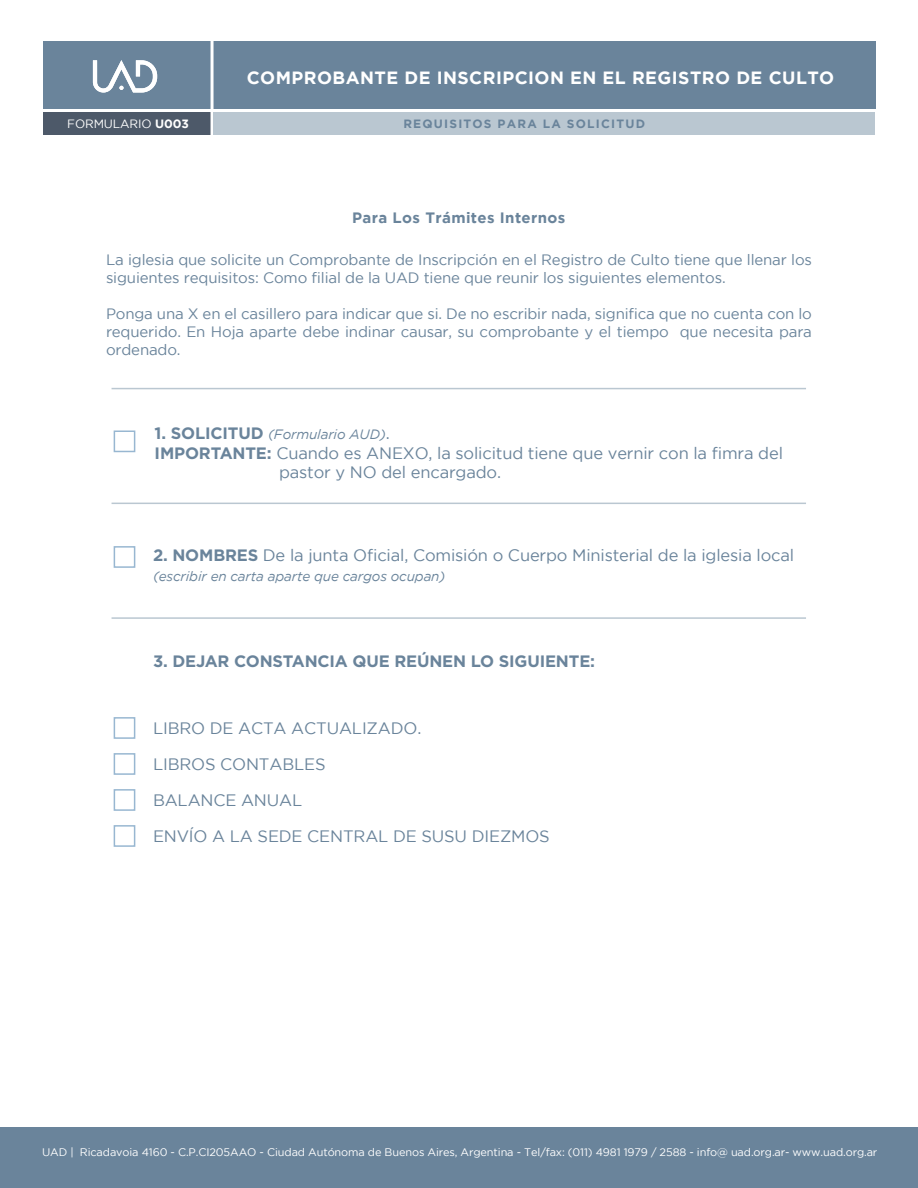
<style>
.page{position:relative;width:918px;height:1188px;background:#fff}
.page>*{position:absolute;margin:0;border:0;box-sizing:border-box;transform-origin:0 0}
.t1{font:700 17.7px "Gotham";letter-spacing:.025em;color:#fff}
.t2{font:16.5px/36px "Gotham";letter-spacing:-.01em;color:#6a849b}
.t3{font:700 16.5px "Gotham";letter-spacing:-.01em;color:#6a849b}
.t4{font:15px/18px "Gotham";letter-spacing:-.01em;color:#6a849b}
.t5{font:700 15px "Gotham";letter-spacing:.025em;color:#6a849b}
.t6{font:italic 13.5px "Gotham";letter-spacing:-.01em;color:#6a849b}
.t7{font:700 12px "Gotham";letter-spacing:.1em;color:#6a849b}
.t8{font:12px "Gotham";letter-spacing:-.01em;color:#fff}
.t9{font:10.95px "Gotham";letter-spacing:-.01em;color:#fff}
.s1{font-weight:700}
.s2{font-weight:700;font-style:normal;font-size:16.5px}
.s3{font-style:normal;font-size:16.5px}
</style>
<div class="page">
<div style="left:0;top:1127px;width:918px;height:61px;background:#6a849b"></div>
<div style="left:43px;top:41px;width:833px;height:68px;background:#6a849b"></div>
<svg style="left:93px;top:60px;width:64px;height:33px"></svg>
<div style="left:43px;top:113px;width:171px;height:22px;background:#4d5969"></div>
<hr style="left:211px;top:36px;width:3px;height:99px;background:#fff">
<div style="left:214px;top:113px;width:661px;height:22px;background:#bac7d1"></div>
<div style="left:114px;top:430px;width:21px;height:22px;border:2px solid #98b7d1"></div>
<div style="left:114px;top:546px;width:21px;height:22px;border:2px solid #98b7d1"></div>
<div style="left:114px;top:717px;width:21px;height:22px;border:2px solid #98b7d1"></div>
<div style="left:114px;top:753px;width:21px;height:22px;border:2px solid #98b7d1"></div>
<div style="left:114px;top:789px;width:21px;height:22px;border:2px solid #98b7d1"></div>
<div style="left:114px;top:825px;width:21px;height:22px;border:2px solid #98b7d1"></div>
<hr style="left:112px;top:388px;width:694px;height:1px;background:#bac7d1">
<hr style="left:112px;top:503px;width:694px;height:1px;background:#bac7d1">
<hr style="left:112px;top:617px;width:694px;height:2px;background:#bac7d1">
<p class="t8" style="left:67px;top:117px;width:123px">FORMULARIO <span class="s1">U003</span></p>
<p class="t1" style="left:247px;top:68px;width:589px">COMPROBANTE DE INSCRIPCION EN EL REGISTRO DE CULTO</p>
<p class="t7" style="left:403px;top:117px;width:243px">REQUISITOS PARA LA SOLICITUD</p>
<p class="t5" style="left:352px;top:209px;width:215px">Para Los Trámites Internos</p>
<p class="t4" style="left:106px;top:250px;width:708px">La iglesia que solicite un Comprobante de Inscripción en el Registro de Culto tiene que llenar los siguientes requisitos: Como filial de la UAD tiene que reunir los siguientes elementos.</p>
<p class="t4" style="left:106px;top:304px;width:708px;text-align:justify">Ponga una X en el casillero para indicar que si. De no escribir nada, significa que no cuenta con lo requerido. En Hoja aparte debe indinar causar, su comprobante y el tiempo que necesita para ordenado.</p>
<p class="t6" style="left:155px;top:427px;width:237px"><span class="s2">1. SOLICITUD</span> (Formulario AUD)<span class="s3">.</span></p>
<p class="t2" style="left:279px;top:443px;width:505px;line-height:19.8px;text-indent:-124px"><span class="s1">IMPORTANTE:</span> Cuando es ANEXO, la solicitud tiene que vernir con la fimra del pastor y NO del encargado.</p>
<p class="t2" style="left:153px;top:537px;width:643px"><span class="s1">2. NOMBRES</span> De la junta Oficial, Comisión o Cuerpo Ministerial de la iglesia local</p>
<p class="t6" style="left:153px;top:569px;width:294px">(escribir en carta aparte que cargos ocupan)</p>
<p class="t3" style="left:153px;top:652px;width:444px">3. DEJAR CONSTANCIA QUE REÚNEN LO SIGUIENTE:</p>
<p class="t2" style="left:153px;top:710px;width:398px">LIBRO DE ACTA ACTUALIZADO.<br>LIBROS CONTABLES<br>BALANCE ANUAL<br>ENVÍO A LA SEDE CENTRAL DE SUSU DIEZMOS</p>
<p class="t9" style="left:42px;top:1146px;width:837px">UAD | Ricadavoia 4160 - C.P.CI205AAO - Ciudad Autónoma de Buenos Aires, Argentina - Tel/fax: (011) 4981 1979 / 2588 - info@ uad.org.ar- www.uad.org.ar</p>
</div>
